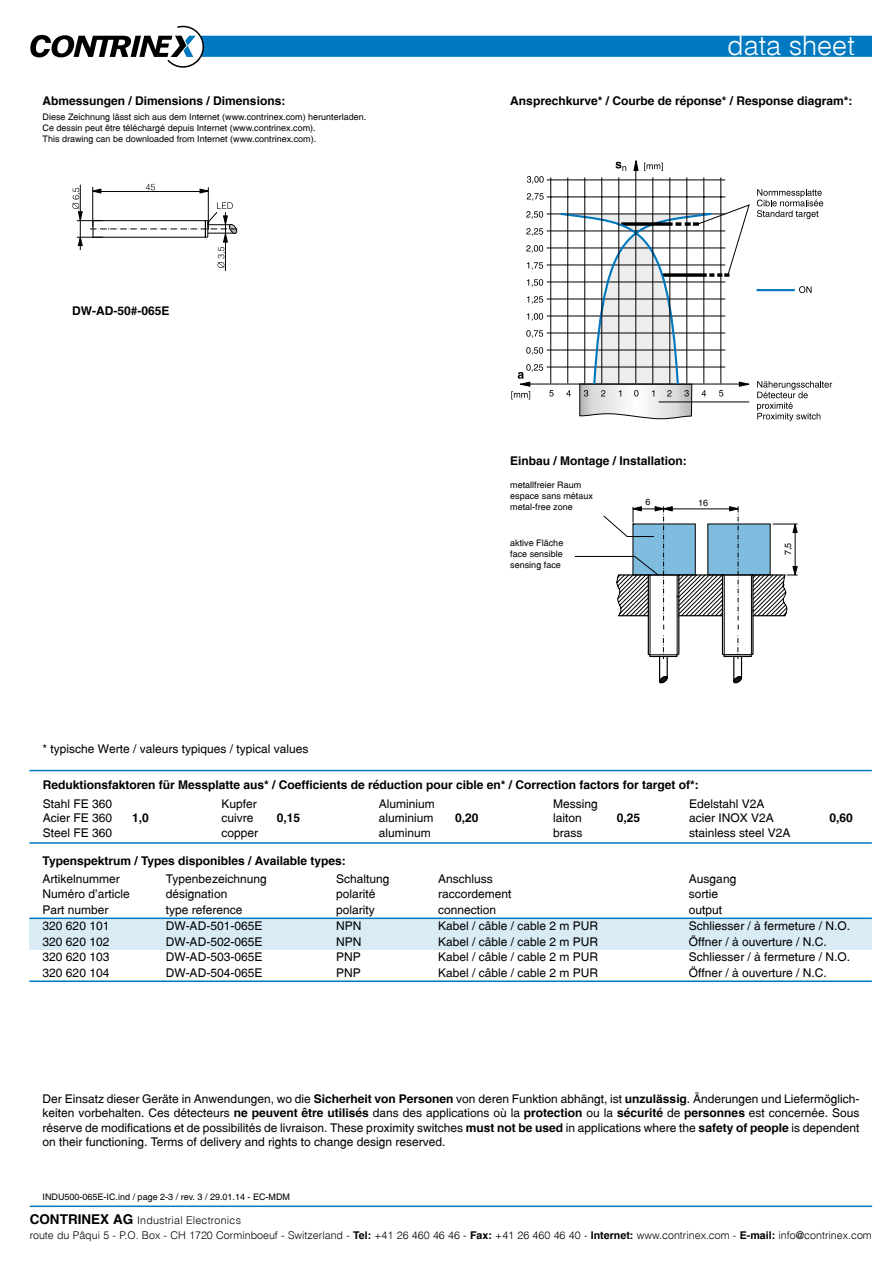
<style>
.page{position:relative;width:893px;height:1263px;background:#fff}
.page>*{position:absolute;margin:0;border:0;box-sizing:border-box;transform-origin:0 0}
.t1{font:27px "Switzerland Light Plain";color:#fff}
.t2{font:12px/14.4px "Switzerland Plain";color:#000;text-align:justify}
.t3{font:700 12px "Switzerland";color:#000}
.t4{font:10.65px/14.7px "Switzerland Light Plain";color:#000}
.t5{font:9px/10.8px "Switzerland Plain";color:#000}
.s1{font-family:"Switzerland";font-weight:700}
.s2{font-family:"Switzerland";font-weight:700;font-size:13.5px}
</style>
<div class="page">
<svg style="left:30px;top:26px;width:842px;height:42px"></svg>
<hr style="left:30px;top:1205px;width:842px;height:2px;background:#0079c0">
<hr style="left:225px;top:212px;width:1px;height:59px;background:#000">
<svg style="left:72px;top:184px;width:166px;height:84px"></svg>
<hr style="left:29px;top:770px;width:843px;height:1px;background:#0079c0">
<hr style="left:29px;top:842px;width:843px;height:2px;background:#0079c0">
<div style="left:29px;top:918px;width:843px;height:32px;background:#d9ebf5"></div>
<hr style="left:29px;top:917px;width:843px;height:2px;background:#0079c0">
<hr style="left:29px;top:980px;width:843px;height:2px;background:#0079c0">
<svg style="left:575px;top:506px;width:222px;height:178px"></svg>
<hr style="left:633px;top:509px;width:31px;height:1px;background:#000">
<hr style="left:664px;top:509px;width:74px;height:1px;background:#000">
<svg style="left:757px;top:381px;width:75px;height:40px"></svg>
<svg style="left:757px;top:189px;width:66px;height:30px"></svg>
<svg style="left:644px;top:163px;width:19px;height:8px"></svg>
<svg style="left:634px;top:160px;width:4px;height:11px"></svg>
<hr style="left:756px;top:289px;width:39px;height:2px;background:#0079c0">
<svg style="left:799px;top:286px;width:12px;height:7px"></svg>
<svg style="left:615px;top:162px;width:11px;height:9px"></svg>
<hr style="left:635px;top:162px;width:1px;height:221px;background:#000">
<hr style="left:618px;top:177px;width:1px;height:206px;background:#000">
<hr style="left:601px;top:177px;width:1px;height:206px;background:#000">
<hr style="left:584px;top:177px;width:1px;height:206px;background:#000">
<hr style="left:567px;top:177px;width:1px;height:206px;background:#000">
<hr style="left:550px;top:177px;width:1px;height:206px;background:#000">
<hr style="left:653px;top:177px;width:1px;height:206px;background:#000">
<hr style="left:670px;top:177px;width:1px;height:206px;background:#000">
<hr style="left:687px;top:177px;width:1px;height:206px;background:#000">
<hr style="left:704px;top:177px;width:1px;height:206px;background:#000">
<hr style="left:721px;top:177px;width:1px;height:206px;background:#000">
<svg style="left:511px;top:193px;width:239px;height:226px"></svg>
<hr style="left:547px;top:180px;width:178px;height:1px;background:#000">
<svg style="left:527px;top:176px;width:17px;height:8px"></svg>
<h1 class="t1" style="left:727px;top:29px;width:129px">data sheet</h1>
<p class="t3" style="left:43px;top:93px;width:244px">Abmessungen / Dimensions / Dimensions:</p>
<p class="t3" style="left:510px;top:93px;width:344px">Ansprechkurve* / Courbe de réponse* / Response diagram*:</p>
<p class="t5" style="left:43px;top:111px;width:325px">Diese Zeichnung lässt sich aus dem Internet (www.contrinex.com) herunterladen.<br>Ce dessin peut être téléchargé depuis Internet (www.contrinex.com).<br>This drawing can be downloaded from Internet (www.contrinex.com).</p>
<p class="t3" style="left:72px;top:303px;width:99px">DW-AD-50#-065E</p>
<p class="t2" style="left:43px;top:741px;width:267px">* typische Werte / valeurs typiques / typical values</p>
<p class="t3" style="left:510px;top:453px;width:178px">Einbau / Montage / Installation:</p>
<p class="t5" style="left:510px;top:479px;width:84px">metallfreier Raum espace sans métaux metal-free zone</p>
<p class="t5" style="left:510px;top:537px;width:55px;text-align:justify">aktive Fläche face sensible sensing face</p>
<p class="t5" style="left:645px;top:497px;width:7px">6</p>
<p class="t5" style="left:698px;top:497px;width:12px">16</p>
<p class="t5" style="left:782px;top:555px;width:14px;rotate:-90deg">7,5</p>
<p class="t3" style="left:43px;top:778px;width:657px">Reduktionsfaktoren für Messplatte aus* / Coefficients de réduction pour cible en* / Correction factors for target of*:</p>
<p class="t2" style="left:43px;top:796px;width:71px">Stahl FE 360</p>
<p class="t2" style="left:221px;top:796px;width:37px">Kupfer</p>
<p class="t2" style="left:379px;top:796px;width:58px">Aluminium</p>
<p class="t2" style="left:553px;top:796px;width:46px">Messing</p>
<p class="t2" style="left:689px;top:796px;width:77px">Edelstahl V2A</p>
<p class="t2" style="left:43px;top:811px;width:71px">Acier FE 360</p>
<p class="t3" style="left:132px;top:811px;width:18px">1,0</p>
<p class="t2" style="left:221px;top:811px;width:34px">cuivre</p>
<p class="t3" style="left:277px;top:811px;width:25px">0,15</p>
<p class="t2" style="left:379px;top:811px;width:56px">aluminium</p>
<p class="t3" style="left:455px;top:811px;width:25px">0,20</p>
<p class="t2" style="left:553px;top:811px;width:30px">laiton</p>
<p class="t3" style="left:617px;top:811px;width:25px">0,25</p>
<p class="t2" style="left:689px;top:811px;width:86px">acier INOX V2A</p>
<p class="t3" style="left:829px;top:811px;width:25px">0,60</p>
<p class="t2" style="left:43px;top:825px;width:71px">Steel FE 360</p>
<p class="t2" style="left:221px;top:825px;width:38px">copper</p>
<p class="t2" style="left:379px;top:825px;width:54px">aluminum</p>
<p class="t2" style="left:553px;top:825px;width:31px">brass</p>
<p class="t2" style="left:689px;top:825px;width:103px">stainless steel V2A</p>
<p class="t3" style="left:43px;top:853px;width:305px">Typenspektrum / Types disponibles / Available types:</p>
<p class="t2" style="left:43px;top:871px;width:79px">Artikelnummer</p>
<p class="t2" style="left:166px;top:871px;width:102px">Typenbezeichnung</p>
<p class="t2" style="left:336px;top:871px;width:55px">Schaltung</p>
<p class="t2" style="left:438px;top:871px;width:56px">Anschluss</p>
<p class="t2" style="left:689px;top:871px;width:49px">Ausgang</p>
<p class="t2" style="left:43px;top:887px;width:89px">Numéro d'article</p>
<p class="t2" style="left:166px;top:887px;width:63px">désignation</p>
<p class="t2" style="left:336px;top:887px;width:41px">polarité</p>
<p class="t2" style="left:438px;top:887px;width:75px">raccordement</p>
<p class="t2" style="left:689px;top:887px;width:31px">sortie</p>
<p class="t2" style="left:43px;top:902px;width:68px">Part number</p>
<p class="t2" style="left:166px;top:902px;width:78px">type reference</p>
<p class="t2" style="left:336px;top:902px;width:40px">polarity</p>
<p class="t2" style="left:438px;top:902px;width:60px">connection</p>
<p class="t2" style="left:689px;top:902px;width:35px">output</p>
<p class="t2" style="left:43px;top:918px;width:68px">320 620 101</p>
<p class="t2" style="left:166px;top:918px;width:98px">DW-AD-501-065E</p>
<p class="t2" style="left:336px;top:918px;width:27px">NPN</p>
<p class="t2" style="left:438px;top:918px;width:162px">Kabel / câble / cable 2 m PUR</p>
<p class="t2" style="left:689px;top:918px;width:163px">Schliesser / à fermeture / N.O.</p>
<p class="t2" style="left:43px;top:934px;width:68px">320 620 102</p>
<p class="t2" style="left:166px;top:934px;width:98px">DW-AD-502-065E</p>
<p class="t2" style="left:336px;top:934px;width:27px">NPN</p>
<p class="t2" style="left:438px;top:934px;width:162px">Kabel / câble / cable 2 m PUR</p>
<p class="t2" style="left:689px;top:934px;width:139px">Öffner / à ouverture / N.C.</p>
<p class="t2" style="left:43px;top:950px;width:68px">320 620 103</p>
<p class="t2" style="left:166px;top:950px;width:98px">DW-AD-503-065E</p>
<p class="t2" style="left:336px;top:950px;width:26px">PNP</p>
<p class="t2" style="left:438px;top:950px;width:162px">Kabel / câble / cable 2 m PUR</p>
<p class="t2" style="left:689px;top:950px;width:163px">Schliesser / à fermeture / N.O.</p>
<p class="t2" style="left:43px;top:965px;width:68px">320 620 104</p>
<p class="t2" style="left:166px;top:965px;width:98px">DW-AD-504-065E</p>
<p class="t2" style="left:336px;top:965px;width:26px">PNP</p>
<p class="t2" style="left:438px;top:965px;width:162px">Kabel / câble / cable 2 m PUR</p>
<p class="t2" style="left:689px;top:965px;width:139px">Öffner / à ouverture / N.C.</p>
<p class="t2" style="left:43px;top:1091px;width:818px">Der Einsatz dieser Geräte in Anwendungen, wo die <span class="s1">Sicherheit von Personen</span> von deren Funktion abhängt, ist <span class="s1">unzulässig</span>. Änderungen und Liefermöglich&shy;keiten vorbehalten. Ces détecteurs <span class="s1">ne peuvent être utilisés</span> dans des applications où la <span class="s1">protection</span> ou la <span class="s1">sécurité</span> de <span class="s1">personnes</span> est concernée. Sous réserve de modifications et de possibilités de livraison. These proximity switches <span class="s1">must not be used</span> in applications where the <span class="s1">safety of people</span> is dependent on their functioning. Terms of delivery and rights to change design reserved.</p>
<p class="t5" style="left:43px;top:1192px;width:249px">INDU500-065E-IC.ind / page 2-3 / rev. 3 / 29.01.14 - EC-MDM</p>
<p class="t4" style="left:30px;top:1213px;width:843px"><span class="s2">CONTRINEX AG</span> Industrial Electronics<br>route du Pâqui 5 - P.O. Box - CH 1720 Corminboeuf - Switzerland - <span class="s1">Tel:</span> +41 26 460 46 46 - <span class="s1">Fax:</span> +41 26 460 46 40 - <span class="s1">Internet:</span> www.contrinex.com - <span class="s1">E-mail:</span> info@contrinex.com</p>
</div>
